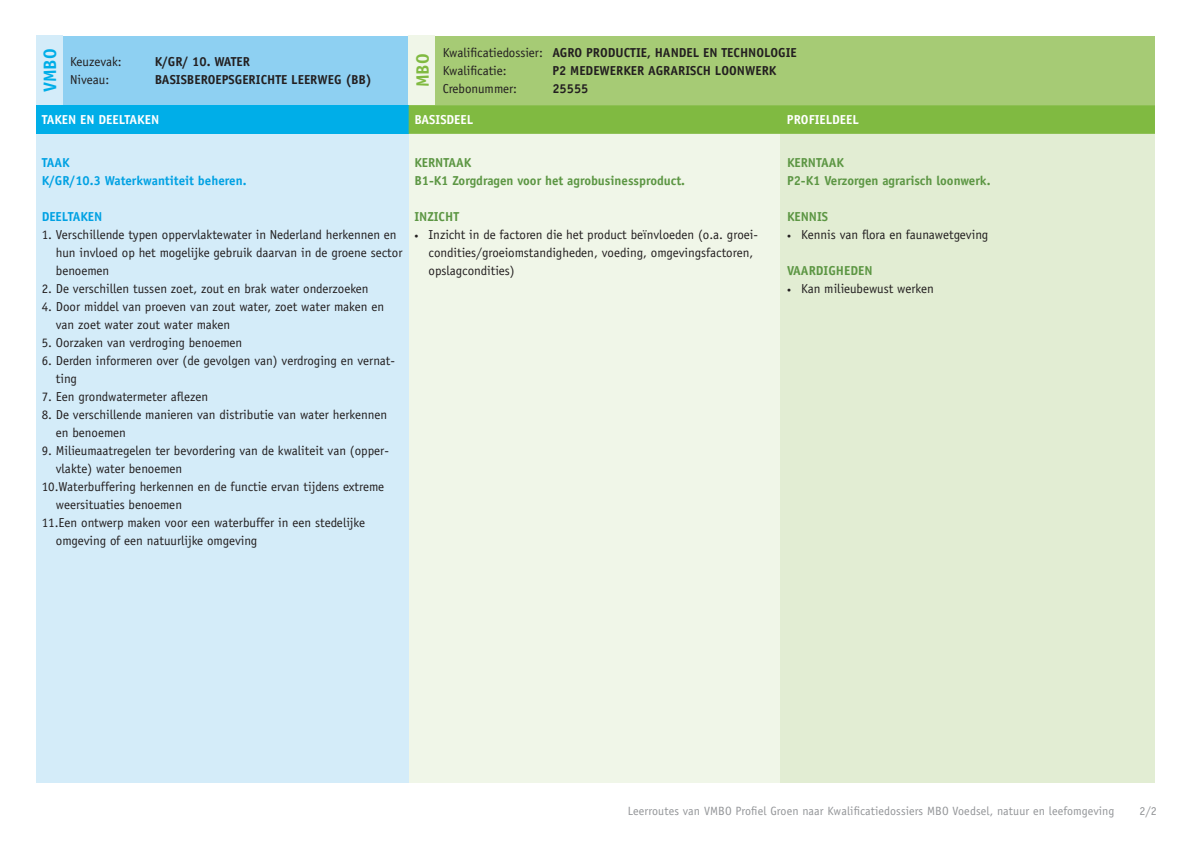
<style>
.page{position:relative;width:1191px;height:842px;background:#fff}
.page>*{position:absolute;margin:0;border:0;box-sizing:border-box;transform-origin:0 0}
.t1{font:700 18px "Officina Sans Std";color:#00aee8}
.t2{font:700 18px "Officina Sans Std";color:#80ba41}
.t3{font:13px/18px "Officina Sans Std";color:#231f20}
.t4{font:700 13px/18px "Officina Sans Std";color:#5c9643}
.t5{font:700 13px "Officina Sans Std";color:#231f20}
.t6{font:700 13px/18px "Officina Sans Std";color:#00a1e3}
.t7{font:700 13px "Officina Sans Std";color:#fff}
.t8{font:12px "Officina Sans Std";letter-spacing:.01em;color:#939598}
.s1{font-weight:700}
.s2{font-size:8px}
</style>
<div class="page">
<div style="left:408px;top:63px;width:372px;height:719px;background:#f0f6e8"></div>
<div style="left:780px;top:63px;width:375px;height:719px;background:#e2edd3"></div>
<div style="left:36px;top:56px;width:372px;height:726px;background:#d4ecf9"></div>
<div style="left:36px;top:36px;width:373px;height:69px;background:#8ed0f2"></div>
<div style="left:409px;top:36px;width:746px;height:69px;background:#a6cb75"></div>
<div style="left:36px;top:105px;width:373px;height:29px;background:#00aee8"></div>
<div style="left:409px;top:105px;width:746px;height:29px;background:#80ba41"></div>
<div style="left:408px;top:36px;width:27px;height:69px;background:#f0f6e8"></div>
<div style="left:36px;top:36px;width:27px;height:69px;background:#d4ecf9"></div>
<h1 class="t1" style="left:39px;top:92px;width:45px;rotate:-90deg">VMBO</h1>
<h1 class="t2" style="left:411px;top:87px;width:35px;rotate:-90deg">MBO</h1>
<p class="t3" style="left:70px;top:53px;width:53px">Keuzevak:</p>
<p class="t5" style="left:155px;top:54px;width:97px">K/GR/ 10. WATER</p>
<p class="t3" style="left:70px;top:71px;width:41px">Niveau:</p>
<p class="t5" style="left:155px;top:72px;width:219px">BASISBEROEPSGERICHTE LEERWEG (BB)</p>
<p class="t3" style="left:443px;top:44px;width:356px">Kwalificatiedossier: <span class="s1">AGRO PRODUCTIE, HANDEL EN TECHNOLOGIE<br></span>Kwalificatie:</p>
<p class="t5" style="left:552px;top:63px;width:225px">P2 MEDEWERKER AGRARISCH LOONWERK</p>
<p class="t3" style="left:443px;top:80px;width:76px">Crebonummer:</p>
<p class="t5" style="left:552px;top:81px;width:38px">25555</p>
<p class="t7" style="left:42px;top:112px;width:119px">TAKEN EN DEELTAKEN</p>
<p class="t7" style="left:414px;top:112px;width:60px">BASISDEEL</p>
<p class="t7" style="left:787px;top:112px;width:73px">PROFIELDEEL</p>
<p class="t6" style="left:42px;top:153px;width:206px">TAAK<br>K/GR/10.3 Waterkwantiteit beheren.</p>
<p class="t6" style="left:42px;top:207px;width:62px">DEELTAKEN</p>
<p class="t3" style="left:56px;top:226px;width:348px;text-indent:-14px">1. Verschillende typen oppervlaktewater in Nederland herkennen en hun invloed op het mogelijke gebruik daarvan in de groene sector benoemen</p>
<p class="t3" style="left:42px;top:280px;width:328px">2. De verschillen tussen zoet, zout en brak water onderzoeken</p>
<p class="t3" style="left:56px;top:298px;width:330px;text-indent:-14px">4. Door middel van proeven van zout water, zoet water maken en van zoet water zout water maken</p>
<p class="t3" style="left:42px;top:334px;width:202px">5. Oorzaken van verdroging benoemen</p>
<p class="t3" style="left:56px;top:352px;width:341px;text-indent:-14px">6. Derden informeren over (de gevolgen van) verdroging en vernat&shy;ting</p>
<p class="t3" style="left:42px;top:388px;width:168px">7. Een grondwatermeter aflezen</p>
<p class="t3" style="left:56px;top:406px;width:333px;text-indent:-14px">8. De verschillende manieren van distributie van water herkennen en benoemen</p>
<p class="t3" style="left:42px;top:442px;width:349px">9. Milieumaatregelen ter bevordering van de kwaliteit van (opper-</p>
<p class="t3" style="left:56px;top:460px;width:128px">vlakte) water benoemen</p>
<p class="t3" style="left:42px;top:478px;width:344px">10.Waterbuffering herkennen en de functie ervan tijdens extreme</p>
<p class="t3" style="left:56px;top:496px;width:128px">weersituaties benoemen</p>
<p class="t3" style="left:42px;top:514px;width:325px">11.Een ontwerp maken voor een waterbuffer in een stedelijke</p>
<p class="t3" style="left:56px;top:532px;width:203px">omgeving of een natuurlijke omgeving</p>
<p class="t4" style="left:787px;top:153px;width:205px">KERNTAAK<br>P2-K1 Verzorgen agrarisch loonwerk.</p>
<p class="t4" style="left:787px;top:207px;width:43px">KENNIS</p>
<p class="t3" style="left:787px;top:226px;width:203px"><span class="s2">•</span> Kennis van flora en faunawetgeving</p>
<p class="t4" style="left:787px;top:261px;width:87px">VAARDIGHEDEN</p>
<p class="t3" style="left:787px;top:280px;width:148px"><span class="s2">•</span> Kan milieubewust werken</p>
<p class="t4" style="left:414px;top:153px;width:272px">KERNTAAK<br>B1-K1 Zorgdragen voor het agrobusinessproduct.</p>
<p class="t4" style="left:414px;top:207px;width:46px">INZICHT</p>
<p class="t3" style="left:428px;top:226px;width:331px;text-indent:-14px"><span class="s2">•</span> Inzicht in de factoren die het product beïnvloeden (o.a. groei&shy;condities/groeiomstandigheden, voeding, omgevingsfactoren, opslagcondities)</p>
<p class="t8" style="left:627px;top:804px;width:488px">Leerroutes van VMBO Profiel Groen naar Kwalificatiedossiers MBO Voedsel, natuur en leefomgeving</p>
<p class="t8" style="left:1139px;top:804px;width:19px">2/2</p>
</div>
